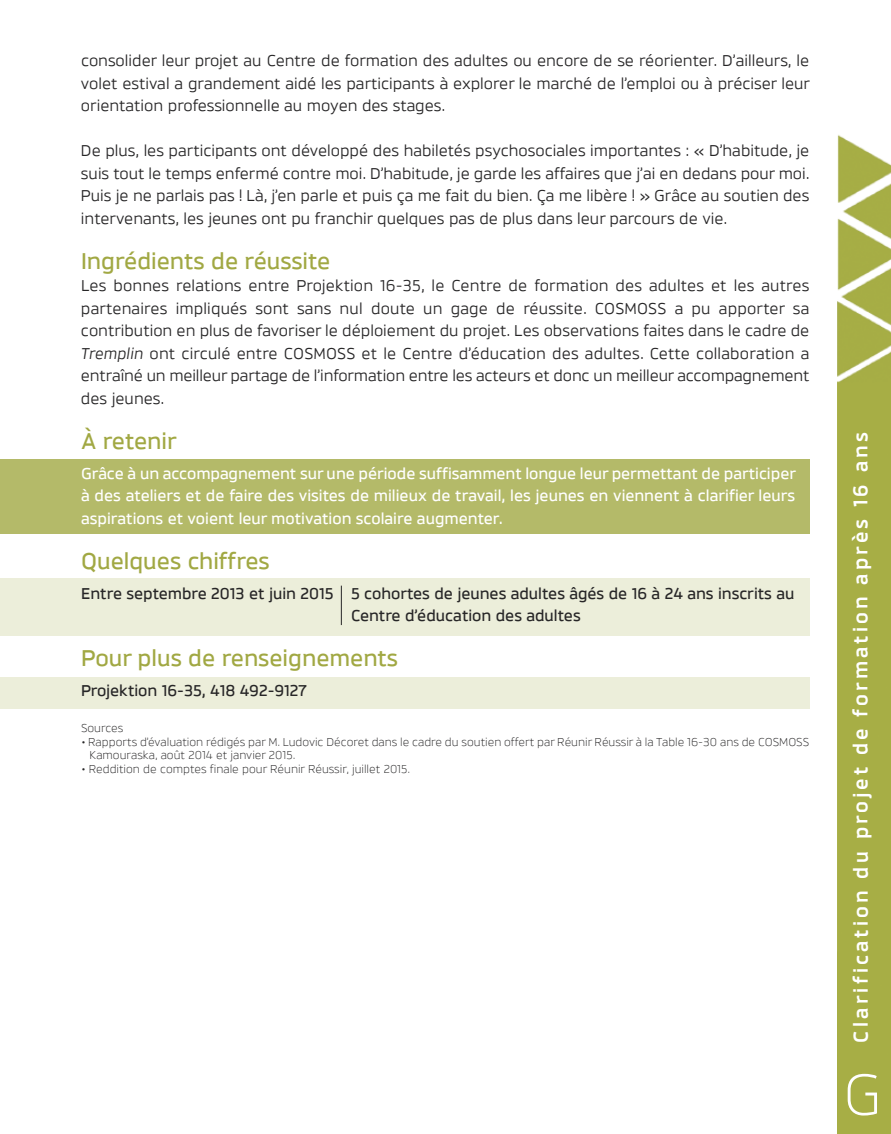
<style>
.page{position:relative;width:891px;height:1134px;background:#fff}
.page>*{position:absolute;margin:0;border:0;box-sizing:border-box;transform-origin:0 0}
.t1{font:60px "Brokman";color:#fff}
.t2{font:500 24px "Brokman";color:#a1a843}
.t3{font:700 21px "Brokman";letter-spacing:.15em;color:#fff}
.t4{font:16.5px/22.5px "Brokman";color:#272627;text-align:justify}
.t5{font:500 16.5px/22.5px "Brokman";color:#fff;text-align:justify}
.t6{font:500 16.5px/22.5px "Brokman";color:#272627}
.t7{font:12px/13.5px "Brokman";color:#272627}
.s1{font-style:italic}
</style>
<div class="page">
<div style="left:0;top:677px;width:810px;height:31px;background:#eceeda"></div>
<div style="left:0;top:578px;width:810px;height:57px;background:#eceeda"></div>
<div style="left:0;top:459px;width:810px;height:75px;background:#b4ba69"></div>
<img style="left:837px;top:135px;width:54px;height:999px">
<hr style="left:341px;top:586px;width:1px;height:39px;background:#272627">
<p class="t4" style="left:81px;top:51px;width:731px">consolider leur projet au Centre de formation des adultes ou encore de se réorienter. D’ailleurs, le volet estival a grandement aidé les participants à explorer le marché de l’emploi ou à préciser leur orientation professionnelle au moyen des stages.</p>
<p class="t4" style="left:81px;top:141px;width:730px">De plus, les participants ont développé des habiletés psychosociales importantes : « D’habitude, je suis tout le temps enfermé contre moi. D’habitude, je garde les affaires que j’ai en dedans pour moi.<br>Puis je ne parlais pas ! Là, j’en parle et puis ça me fait du bien. Ça me libère ! » Grâce au soutien des intervenants, les jeunes ont pu franchir quelques pas de plus dans leur parcours de vie.</p>
<h2 class="t2" style="left:81px;top:252px;width:251px">Ingrédients de réussite</h2>
<p class="t4" style="left:81px;top:276px;width:730px">Les bonnes relations entre Projektion 16-35, le Centre de formation des adultes et les autres partenaires impliqués sont sans nul doute un gage de réussite. COSMOSS a pu apporter sa contribution en plus de favoriser le déploiement du projet. Les observations faites dans le cadre de <span class="s1">Tremplin</span> ont circulé entre COSMOSS et le Centre d’éducation des adultes. Cette collaboration a entraîné un meilleur partage de l’information entre les acteurs et donc un meilleur accompagnement des jeunes.</p>
<h2 class="t2" style="left:81px;top:432px;width:97px">À retenir</h2>
<p class="t5" style="left:81px;top:463px;width:717px">Grâce à un accompagnement sur une période suffisamment longue leur permettant de participer à des ateliers et de faire des visites de milieux de travail, les jeunes en viennent à clarifier leurs aspirations et voient leur motivation scolaire augmenter.</p>
<h2 class="t2" style="left:81px;top:552px;width:190px">Quelques chiffres</h2>
<p class="t6" style="left:351px;top:583px;width:445px;text-indent:-270px">Entre septembre 2013 et juin 2015 5 cohortes de jeunes adultes âgés de 16 à 24 ans inscrits au<br>Centre d’éducation des adultes</p>
<h2 class="t2" style="left:81px;top:650px;width:319px">Pour plus de renseignements</h2>
<p class="t6" style="left:81px;top:681px;width:228px">Projektion 16-35, 418 492-9127</p>
<p class="t7" style="left:81px;top:723px;width:44px">Sources</p>
<p class="t7" style="left:90px;top:736px;width:721px;text-indent:-8px">• Rapports d’évaluation rédigés par M. Ludovic Décoret dans le cadre du soutien offert par Réunir Réussir à la Table 16-30 ans de COSMOSS<br>Kamouraska, août 2014 et janvier 2015.</p>
<p class="t7" style="left:82px;top:763px;width:330px">• Reddition de comptes finale pour Réunir Réussir, juillet 2015.</p>
<p class="t3" style="left:853px;top:1043px;width:612px;rotate:-90deg">Clarification du projet de formation après 16 ans</p>
<h1 class="t1" style="left:843px;top:1073px;width:40px">G</h1>
</div>
